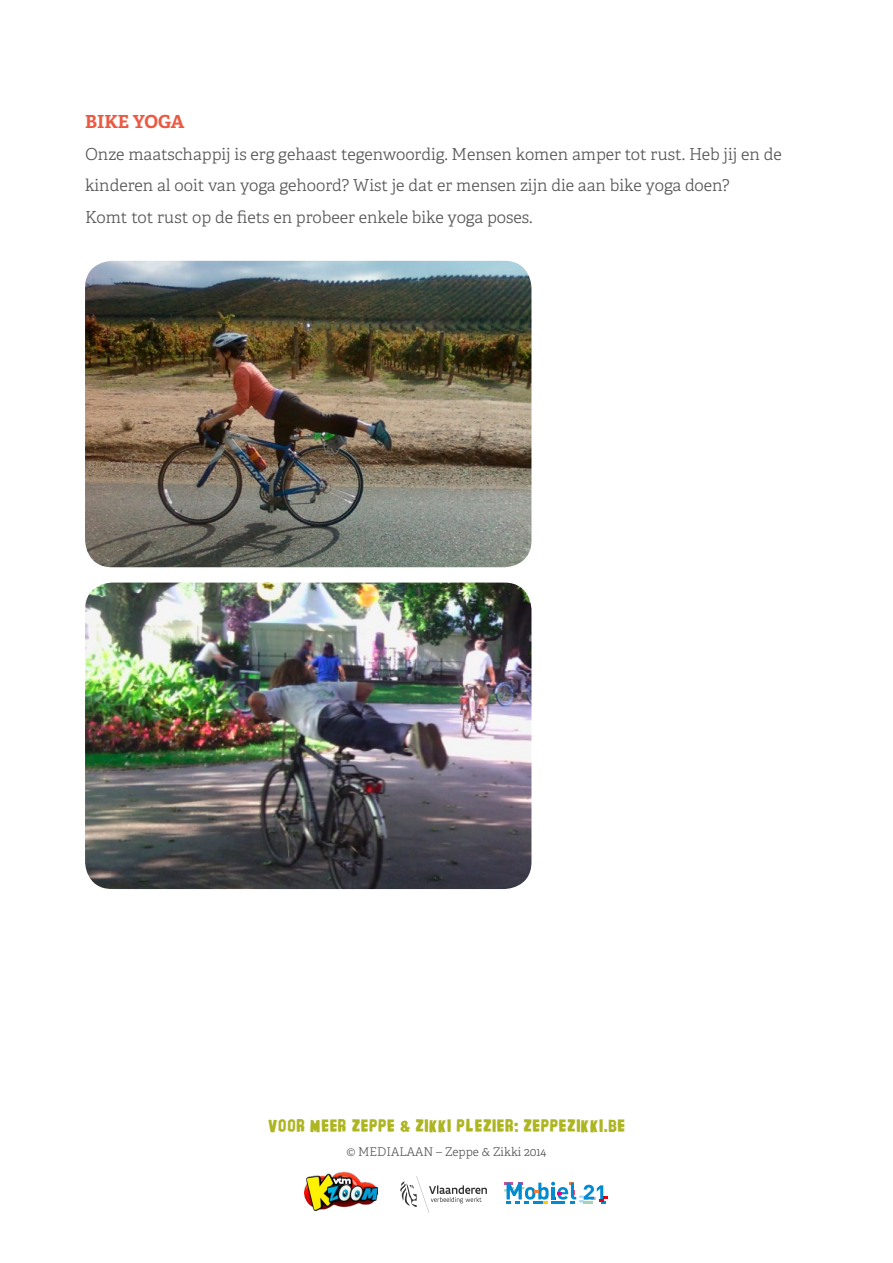
<style>
.page{position:relative;width:893px;height:1263px;background:#fff}
.page>*{position:absolute;margin:0;border:0;box-sizing:border-box;transform-origin:0 0}
.t1{font:700 18px "Adelle";color:#eb5943}
.t2{font:300 16.5px/31.5px "Adelle";color:#565656}
.t3{font:15px "banhart black";letter-spacing:-.08em;color:#adb521}
.t4{font:300 12px "Adelle";color:#565656}
</style>
<div class="page">
<img style="left:305px;top:1172px;width:72px;height:38px">
<svg style="left:400px;top:1176px;width:87px;height:37px"></svg>
<svg style="left:504px;top:1182px;width:103px;height:21px"></svg>
<img style="left:85px;top:261px;width:446px;height:306px">
<img style="left:85px;top:583px;width:446px;height:306px">
<p class="t1" style="left:85px;top:109px;width:101px">BIKE YOGA</p>
<p class="t2" style="left:85px;top:138px;width:698px">Onze maatschappij is erg gehaast tegenwoordig. Mensen komen amper tot rust. Heb jij en de kinderen al ooit van yoga gehoord? Wist je dat er mensen zijn die aan bike yoga doen?<br>Komt tot rust op de fiets en probeer enkele bike yoga poses.</p>
<p class="t3" style="left:267px;top:1116px;width:360px">VOOR MEER ZEPPE &amp; ZIKKI PLEZIER: ZEPPEZIKKI.BE</p>
<p class="t4" style="left:346px;top:1143px;width:202px">© MEDIALAAN – Zeppe &amp; Zikki 2014</p>
</div>
